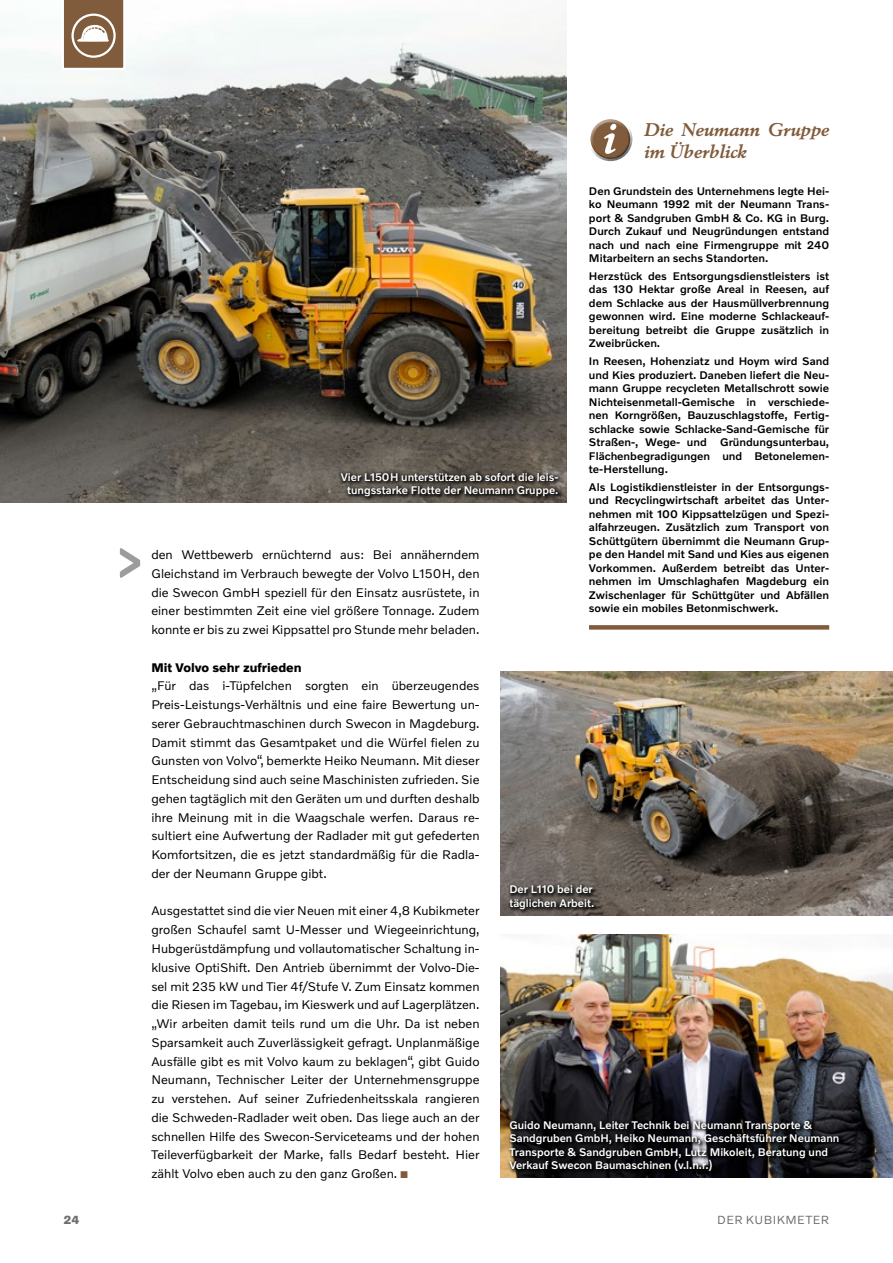
<style>
.page{position:relative;width:893px;height:1263px;background:#fff}
.page>*{position:absolute;margin:0;border:0;box-sizing:border-box;transform-origin:0 0}
.t1{font:italic 700 18px/21.6px "Volvo Serif Pro";color:#805c3c}
.t2{font:12.75px/18.8px "Volvo Novum";color:#000;text-align:justify}
.t3{font:700 12.75px "Volvo Novum";color:#000}
.t4{font:12px "Volvo Novum";letter-spacing:.035em;color:#6e6e6e}
.t5{font:700 12px "Volvo Novum";color:#6e6e6e}
.t6{font:500 11.25px/13.5px "Volvo Novum";color:#000;text-align:justify}
.t7{font:500 11.25px/13.5px "Volvo Novum";color:#fff}
.s1{color:#805c3c}
</style>
<div class="page">
<img style="left:0;top:13px;width:567px;height:490px">
<img style="left:501px;top:672px;width:392px;height:243px">
<img style="left:501px;top:934px;width:392px;height:244px">
<svg style="left:61px;top:0;width:66px;height:71px"></svg>
<div style="left:589px;top:625px;width:240px;height:5px;background:#805c3c"></div>
<div style="left:583px;top:122px;width:55px;height:40px;background:#000;opacity:.75"></div>
<svg style="left:604px;top:124px;width:12px;height:30px"></svg>
<svg style="left:120px;top:548px;width:20px;height:30px"></svg>
<div style="left:507px;top:1118px;width:337px;height:58px;background:#000;opacity:.75"></div>
<div style="left:506px;top:882px;width:92px;height:32px;background:#000;opacity:.75"></div>
<div style="left:338px;top:470px;width:225px;height:31px;background:#000;opacity:.75"></div>
<h1 class="t1" style="left:644px;top:119px;width:186px">Die Neumann Gruppe im Überblick</h1>
<p class="t6" style="left:589px;top:183px;width:242px">Den Grundstein des Unternehmens legte Hei&shy;ko Neumann 1992 mit der Neumann Trans&shy;port &amp; Sandgruben GmbH &amp; Co. KG in Burg.<br>Durch Zukauf und Neugründungen entstand nach und nach eine Firmengruppe mit 240<br>Mitarbeitern an sechs Standorten.</p>
<p class="t6" style="left:589px;top:269px;width:242px">Herzstück des Entsorgungsdienstleisters ist das 130 Hektar große Areal in Reesen, auf dem Schlacke aus der Hausmüllverbrennung gewonnen wird. Eine moderne Schlackeauf&shy;bereitung betreibt die Gruppe zusätzlich in Zweibrücken.</p>
<p class="t6" style="left:589px;top:354px;width:242px">In Reesen, Hohenziatz und Hoym wird Sand und Kies produziert. Daneben liefert die Neu&shy;mann Gruppe recycleten Metallschrott sowie Nichteisenmetall-Gemische in verschiede&shy;nen Korngrößen, Bauzuschlagstoffe, Fertig&shy;schlacke sowie Schlacke-Sand-Gemische für Straßen-, Wege- und Gründungsunterbau, Flächenbegradigungen und Betonelemen&shy;te-Herstellung.</p>
<p class="t6" style="left:589px;top:480px;width:242px">Als Logistikdienstleister in der Entsorgungs&shy;und Recyclingwirtschaft arbeitet das Unter&shy;nehmen mit 100 Kippsattelzügen und Spezi&shy;alfahrzeugen. Zusätzlich zum Transport von Schüttgütern übernimmt die Neumann Grup&shy;pe den Handel mit Sand und Kies aus eigenen Vorkommen. Außerdem betreibt das Unter&shy;nehmen im Umschlaghafen Magdeburg ein Zwischenlager für Schüttgüter und Abfällen sowie ein mobiles Betonmischwerk.</p>
<p class="t7" style="left:341px;top:470px;width:219px;text-align:center">Vier L150H unterstützen ab sofort die leis&shy;tungsstarke Flotte der Neumann Gruppe.</p>
<p class="t2" style="left:151px;top:545px;width:330px">den Wettbewerb ernüchternd aus: Bei annäherndem Gleichstand im Verbrauch bewegte der Volvo L150H, den die Swecon GmbH speziell für den Einsatz ausrüstete, in einer bestimmten Zeit eine viel größere Tonnage. Zudem konnte er bis zu zwei Kippsattel pro Stunde mehr beladen.</p>
<p class="t3" style="left:151px;top:659px;width:152px">Mit Volvo sehr zufrieden</p>
<p class="t2" style="left:151px;top:676px;width:330px">„Für das i-Tüpfelchen sorgten ein überzeugendes Preis-Leistungs-Verhältnis und eine faire Bewertung un&shy;serer Gebrauchtmaschinen durch Swecon in Magdeburg.<br>Damit stimmt das Gesamtpaket und die Würfel fielen zu Gunsten von Volvo“, bemerkte Heiko Neumann. Mit dieser Entscheidung sind auch seine Maschinisten zufrieden. Sie gehen tagtäglich mit den Geräten um und durften deshalb ihre Meinung mit in die Waagschale werfen. Daraus re&shy;sultiert eine Aufwertung der Radlader mit gut gefederten Komfortsitzen, die es jetzt standardmäßig für die Radla&shy;der der Neumann Gruppe gibt.</p>
<p class="t2" style="left:151px;top:901px;width:330px">Ausgestattet sind die vier Neuen mit einer 4,8 Kubikmeter großen Schaufel samt U-Messer und Wiegeeinrichtung, Hubgerüstdämpfung und vollautomatischer Schaltung in&shy;klusive OptiShift. Den Antrieb übernimmt der Volvo-Die&shy;sel mit 235 kW und Tier 4f/Stufe V. Zum Einsatz kommen die Riesen im Tagebau, im Kieswerk und auf Lagerplätzen. „Wir arbeiten damit teils rund um die Uhr. Da ist neben Sparsamkeit auch Zuverlässigkeit gefragt. Unplanmäßige Ausfälle gibt es mit Volvo kaum zu beklagen“, gibt Guido Neumann, Technischer Leiter der Unternehmensgruppe zu verstehen. Auf seiner Zufriedenheitsskala rangieren die Schweden-Radlader weit oben. Das liege auch an der schnellen Hilfe des Swecon-Serviceteams und der hohen Teileverfügbarkeit der Marke, falls Bedarf besteht. Hier zählt Volvo eben auch zu den ganz Großen. <span class="s1">■</span></p>
<p class="t7" style="left:509px;top:882px;width:86px">Der L110 bei der täglichen Arbeit.</p>
<p class="t7" style="left:509px;top:1118px;width:332px">Guido Neumann, Leiter Technik bei Neumann Transporte &amp; Sandgruben GmbH, Heiko Neumann, Geschäftsführer Neumann Transporte &amp; Sandgruben GmbH, Lutz Mikoleit, Beratung und Verkauf Swecon Baumaschinen (v.l.n.r.)</p>
<p class="t5" style="left:64px;top:1212px;width:17px">24</p>
<p class="t4" style="left:717px;top:1212px;width:113px">DER KUBIKMETER</p>
</div>
